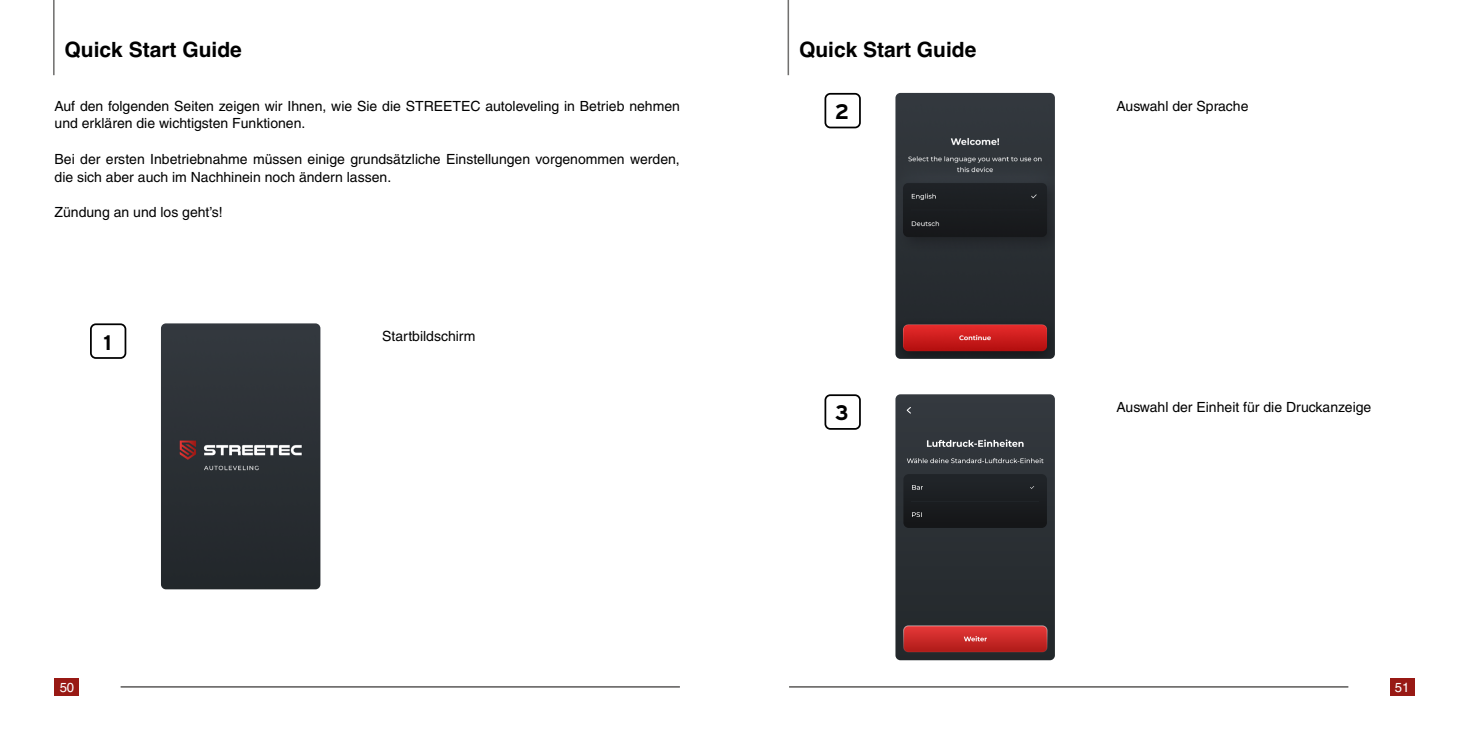
<style>
.page{position:relative;width:1469px;height:735px;background:#fff}
.page>*{position:absolute;margin:0;border:0;box-sizing:border-box;transform-origin:0 0}
.t1{font:700 21px "Helvetica";color:#000}
.t2{font:700 21px "Interstate";color:#000}
.t3{font:14px/17.7px "Helvetica";color:#000}
.t4{font:13.12px "Helvetica";color:#fff}
</style>
<div class="page">
<img style="left:161px;top:323px;width:159px;height:266px">
<div style="left:90px;top:323px;width:36px;height:35px;border:2px solid #000;border-radius:5px"></div>
<img style="left:895px;top:93px;width:159px;height:265px">
<svg style="left:895px;top:394px;width:159px;height:266px;background:#3a3034"></svg>
<div style="left:824px;top:93px;width:36px;height:35px;border:2px solid #000;border-radius:5px"></div>
<div style="left:824px;top:394px;width:36px;height:35px;border:2px solid #000;border-radius:5px"></div>
<hr style="left:53px;top:0;width:2px;height:75px;background:#71706f">
<hr style="left:787px;top:0;width:2px;height:75px;background:#71706f">
<hr style="left:121px;top:685px;width:559px;height:2px;background:#71706f">
<div style="left:55px;top:677px;width:24px;height:18px;background:#981914"></div>
<hr style="left:789px;top:685px;width:559px;height:2px;background:#71706f">
<div style="left:1389px;top:677px;width:25px;height:18px;background:#981914"></div>
<h1 class="t1" style="left:64px;top:33px;width:179px">Quick Start Guide</h1>
<p class="t3" style="left:55px;top:97px;width:627px">Auf den folgenden Seiten zeigen wir Ihnen, wie Sie die STREETEC autoleveling in Betrieb nehmen und erklären die wichtigsten Funktionen.</p>
<p class="t3" style="left:55px;top:150px;width:627px">Bei der ersten Inbetriebnahme müssen einige grundsätzliche Einstellungen vorgenommen werden, die sich aber auch im Nachhinein noch ändern lassen.</p>
<p class="t3" style="left:55px;top:203px;width:170px">Zündung an und los geht’s!</p>
<h1 class="t2" style="left:103px;top:330px;width:10px">1</h1>
<p class="t3" style="left:382px;top:327px;width:95px">Startbildschirm</p>
<h1 class="t1" style="left:799px;top:33px;width:179px">Quick Start Guide</h1>
<h1 class="t2" style="left:834px;top:100px;width:16px">2</h1>
<h1 class="t2" style="left:835px;top:401px;width:15px">3</h1>
<p class="t3" style="left:1116px;top:97px;width:133px">Auswahl der Sprache</p>
<p class="t3" style="left:1116px;top:398px;width:256px">Auswahl der Einheit für die Druckanzeige</p>
<p class="t4" style="left:60px;top:679px;width:16px">50</p>
<p class="t4" style="left:1394px;top:679px;width:16px">51</p>
</div>
